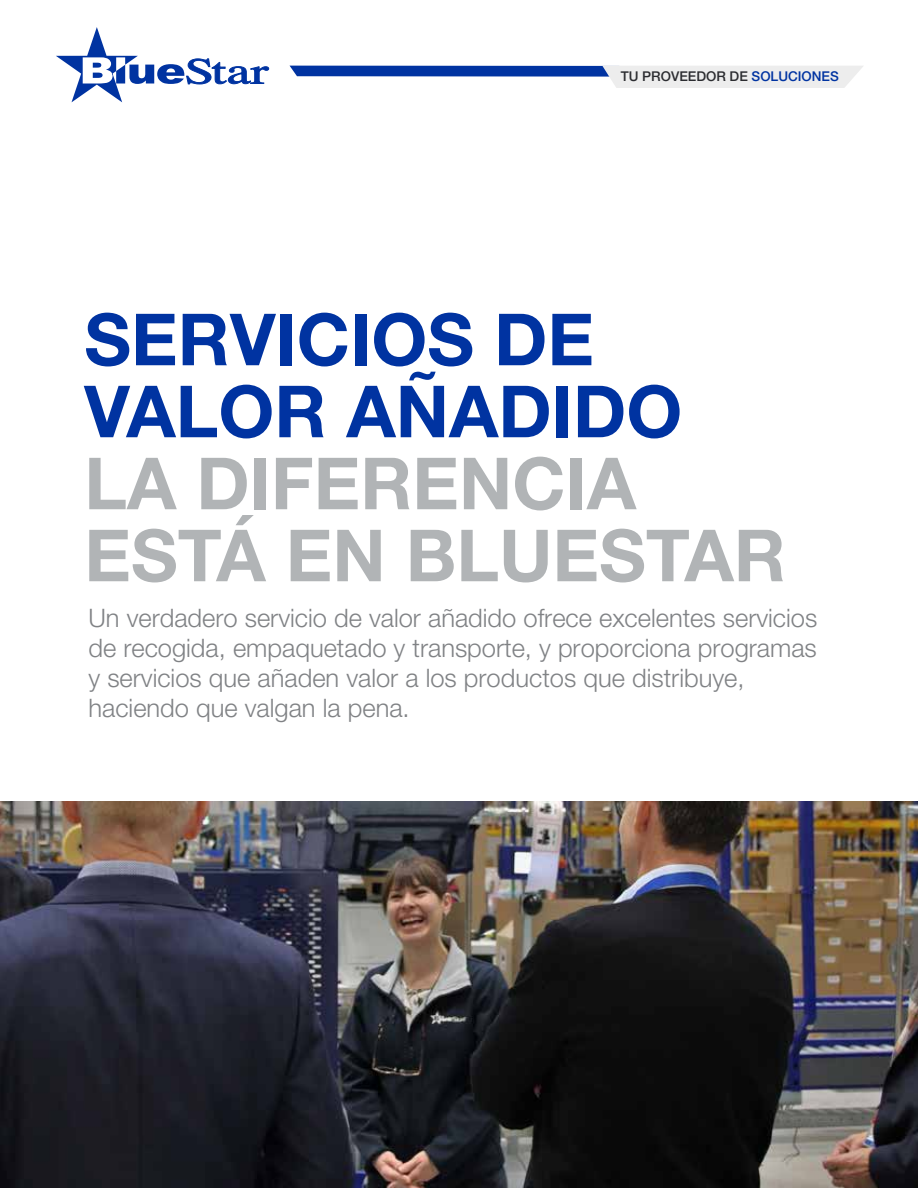
<style>
.page{position:relative;width:918px;height:1188px;background:#fff}
.page>*{position:absolute;margin:0;border:0;box-sizing:border-box;transform-origin:0 0}
.t1{font:700 72px/72px "Helvetica Neue LT Std";color:#b1b4b6}
.t2{font:700 72px/72px "Helvetica Neue LT Std";color:#0033a1}
.t3{font:300 25.5px/30px "Helvetica Neue LT Std";color:#808285}
.t4{font:500 13.5px "Helvetica Neue LT Std";color:#2b2c30}
.s1{color:#0033a1}
</style>
<div class="page">
<svg style="left:56px;top:27px;width:213px;height:75px"></svg>
<svg style="left:290px;top:66px;width:573px;height:22px"></svg>
<img style="left:0;top:801px;width:918px;height:387px">
<p class="t4" style="left:621px;top:68px;width:220px">TU PROVEEDOR DE <span class="s1">SOLUCIONES</span></p>
<h1 class="t2" style="left:84px;top:302px;width:600px">SERVICIOS DE<br>VALOR AÑADIDO</h1>
<h1 class="t1" style="left:84px;top:446px;width:703px">LA DIFERENCIA<br>ESTÁ EN BLUESTAR</h1>
<p class="t3" style="left:88px;top:603px;width:730px">Un verdadero servicio de valor añadido ofrece excelentes servicios de recogida, empaquetado y transporte, y proporciona programas y servicios que añaden valor a los productos que distribuye, haciendo que valgan la pena.</p>
</div>
